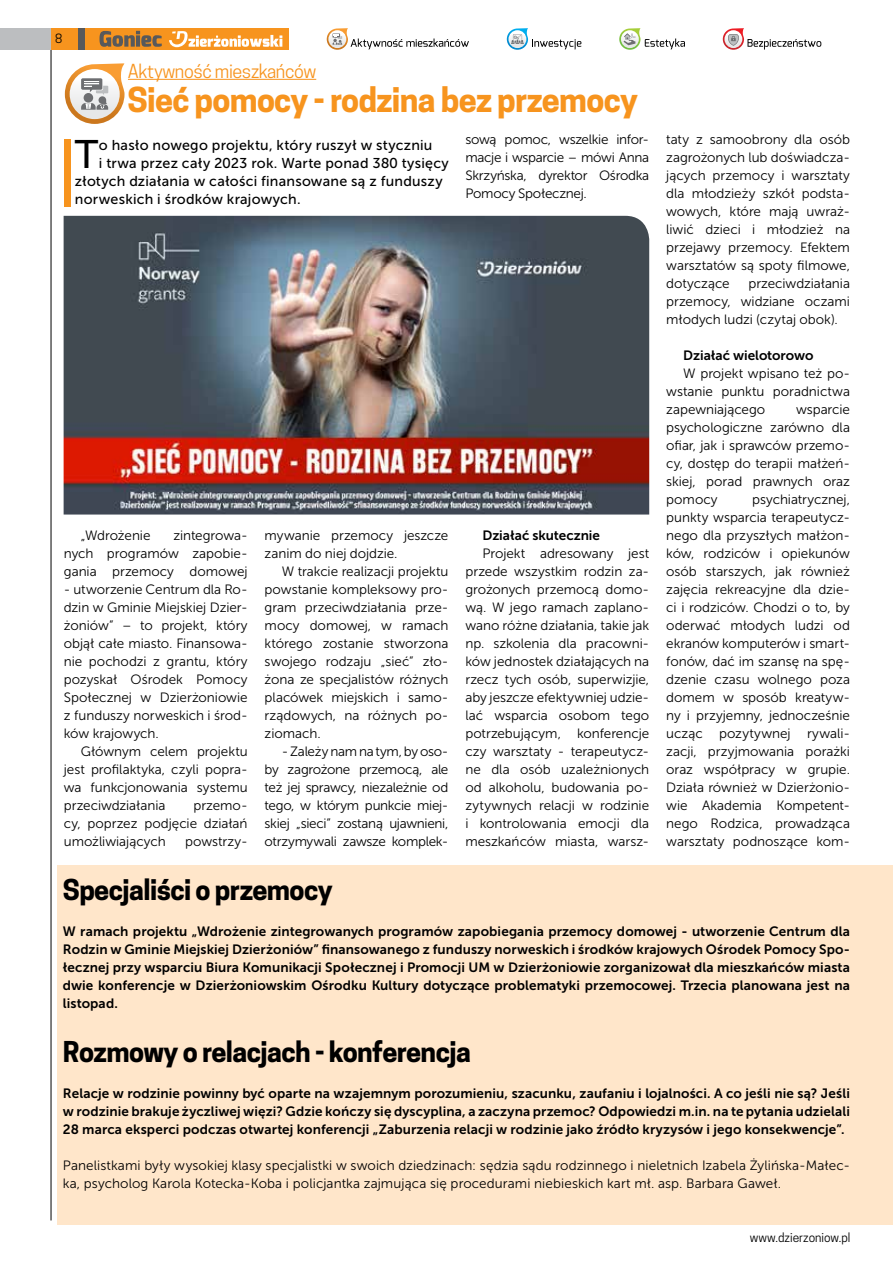
<style>
.page{position:relative;width:893px;height:1263px;background:#fff}
.page>*{position:absolute;margin:0;border:0;box-sizing:border-box;transform-origin:0 0}
.t1{font:39.75px "Museo Sans 500";color:#000}
.t2{font:700 32.25px "Cooper Hewitt";letter-spacing:-.02em;color:#f7941e}
.t3{font:700 27px "Cooper Hewitt";letter-spacing:-.02em;color:#000}
.t4{font:18px "Cooper Hewitt";letter-spacing:-.02em;color:#f7941e}
.t5{font:14.25px "Museo Sans 500";letter-spacing:.015em;color:#000}
.t6{font:13.5px/18px "Museo Sans 300";color:#000;text-align:justify}
.t7{font:13.5px/18px "Museo Sans 700";letter-spacing:.005em;color:#000;text-align:justify}
.t8{font:12px "Cooper Hewitt";color:#000}
</style>
<div class="page">
<hr style="left:51px;top:39px;width:1px;height:1181px;background:#000">
<div style="left:0;top:28px;width:85px;height:21px;background:#bcbec0"></div>
<div style="left:51px;top:28px;width:34px;height:21px;background:#f7941e"></div>
<div style="left:79px;top:28px;width:6px;height:21px;background:#58595b"></div>
<div style="left:85px;top:28px;width:204px;height:21px;background:#f7941e"></div>
<svg style="left:99px;top:31px;width:63px;height:16px"></svg>
<svg style="left:169px;top:31px;width:113px;height:16px"></svg>
<svg style="left:327px;top:28px;width:142px;height:22px"></svg>
<svg style="left:619px;top:28px;width:66px;height:22px"></svg>
<svg style="left:507px;top:28px;width:74px;height:22px"></svg>
<svg style="left:723px;top:28px;width:98px;height:22px"></svg>
<div style="left:57px;top:865px;width:836px;height:360px;background:#ffe6ca"></div>
<img style="left:64px;top:216px;width:585px;height:298px">
<div style="left:64px;top:139px;width:7px;height:68px;background:#f7941e"></div>
<svg style="left:65px;top:63px;width:60px;height:61px"></svg>
<hr style="left:128px;top:79px;width:188px;height:1px;background:#f7941e">
<p class="t8" style="left:55px;top:31px;width:9px">8</p>
<h3 class="t4" style="left:128px;top:60px;width:190px">Aktywność mieszkańców</h3>
<h2 class="t2" style="left:128px;top:81px;width:512px">Sieć pomocy - rodzina bez przemocy</h2>
<h1 class="t1" style="left:75px;top:132px;width:25px">T</h1>
<p class="t5" style="left:99px;top:137px;width:335px">o hasło nowego projektu, który ruszył w styczniu</p>
<p class="t5" style="left:99px;top:155px;width:351px">i trwa przez cały 2023 rok. Warte ponad 380 tysięcy</p>
<p class="t5" style="left:75px;top:173px;width:369px">złotych działania w całości finansowane są z funduszy</p>
<p class="t5" style="left:75px;top:191px;width:227px">norweskich i środków krajowych.</p>
<p class="t6" style="left:465px;top:130px;width:185px">sową pomoc, wszelkie infor&shy;macje i wsparcie – mówi Anna Skrzyńska, dyrektor Ośrodka Pomocy Społecznej.</p>
<p class="t6" style="left:64px;top:526px;width:185px;text-indent:110px">zintegrowa&shy;nych programów zapobie&shy;gania przemocy domowej</p>
<p class="t6" style="left:64px;top:580px;width:185px">- utworzenie Centrum dla Ro&shy;dzin w Gminie Miejskiej Dzier&shy;żoniów” – to projekt, który objął całe miasto. Finansowa&shy;nie pochodzi z grantu, który pozyskał Ośrodek Pomocy Społecznej w Dzierżoniowie z funduszy norweskich i środ&shy;ków krajowych.</p>
<p class="t6" style="left:64px;top:742px;width:185px;text-indent:17px">Głównym celem projektu jest profilaktyka, czyli popra&shy;wa funkcjonowania systemu przeciwdziałania</p>
<p class="t6" style="left:81px;top:526px;width:71px">„Wdrożenie</p>
<p class="t6" style="left:64px;top:796px;width:185px;text-indent:130px">przemo&shy;cy, poprzez podjęcie działań umożliwiających</p>
<p class="t6" style="left:185px;top:832px;width:64px">powstrzy-</p>
<p class="t6" style="left:265px;top:526px;width:185px">mywanie przemocy jeszcze zanim do niej dojdzie.</p>
<p class="t6" style="left:265px;top:562px;width:185px;text-indent:17px">W trakcie realizacji projektu powstanie kompleksowy pro&shy;gram przeciwdziałania prze&shy;mocy domowej, w ramach którego zostanie stworzona swojego rodzaju „sieć” zło&shy;żona ze specjalistów różnych placówek miejskich i samo&shy;rządowych, na różnych po&shy;ziomach.</p>
<p class="t6" style="left:265px;top:742px;width:185px;text-indent:17px">- Zależy nam na tym, by oso&shy;by zagrożone przemocą, ale też jej sprawcy, niezależnie od tego, w którym punkcie miej&shy;skiej „sieci” zostaną ujawnieni, otrzymywali zawsze komplek-</p>
<p class="t7" style="left:482px;top:526px;width:119px">Działać skutecznie</p>
<p class="t6" style="left:465px;top:544px;width:185px;text-indent:17px">Projekt adresowany jest przede wszystkim rodzin za&shy;grożonych przemocą domo&shy;wą. W jego ramach zaplano&shy;wano różne działania, takie jak np. szkolenia dla pracowni&shy;ków jednostek działających na rzecz tych osób, superwizjie, aby jeszcze efektywniej udzie&shy;lać wsparcia osobom tego potrzebującym, konferencje czy warsztaty - terapeutycz&shy;ne dla osób uzależnionych od alkoholu, budowania po&shy;zytywnych relacji w rodzinie i kontrolowania emocji dla meszkańców miasta, warsz-</p>
<p class="t6" style="left:666px;top:130px;width:185px">taty z samoobrony dla osób zagrożonych lub doświadcza&shy;jących przemocy i warsztaty dla młodzieży szkół podsta&shy;wowych, które mają uwraż&shy;liwić dzieci i młodzież na przejawy przemocy. Efektem warsztatów są spoty filmowe, dotyczące</p>
<p class="t6" style="left:666px;top:274px;width:185px;text-indent:82px">przeciwdziałania przemocy, widziane oczami młodych ludzi (czytaj obok).</p>
<p class="t7" style="left:683px;top:346px;width:132px">Działać wielotorowo</p>
<p class="t6" style="left:666px;top:364px;width:185px;text-indent:17px">W projekt wpisano też po&shy;wstanie punktu poradnictwa zapewniającego</p>
<p class="t6" style="left:666px;top:400px;width:185px;text-indent:130px">wsparcie psychologiczne zarówno dla ofiar, jak i sprawców przemo&shy;cy, dostęp do terapii małżeń&shy;skiej, porad prawnych oraz pomocy</p>
<p class="t6" style="left:666px;top:490px;width:185px;text-indent:86px">psychiatrycznej, punkty wsparcia terapeutycz&shy;nego dla przyszłych małżon&shy;ków, rodziców i opiekunów osób starszych, jak również zajęcia rekreacyjne dla dzie&shy;ci i rodziców. Chodzi o to, by oderwać młodych ludzi od ekranów komputerów i smart&shy;fonów, dać im szansę na spę&shy;dzenie czasu wolnego poza domem w sposób kreatyw&shy;ny i przyjemny, jednocześnie ucząc pozytywnej rywali&shy;zacji, przyjmowania porażki oraz współpracy w grupie.<br>Działa również w Dzierżonio&shy;wie Akademia Kompetent&shy;nego Rodzica, prowadząca warsztaty podnoszące kom-</p>
<h3 class="t3" style="left:63px;top:874px;width:271px">Specjaliści o przemocy</h3>
<p class="t7" style="left:63px;top:922px;width:789px">W ramach projektu „Wdrożenie zintegrowanych programów zapobiegania przemocy domowej - utworzenie Centrum dla Rodzin w Gminie Miejskiej Dzierżoniów” finansowanego z funduszy norweskich i środków krajowych Ośrodek Pomocy Spo&shy;łecznej przy wsparciu Biura Komunikacji Społecznej i Promocji UM w Dzierżoniowie zorganizował dla mieszkańców miasta dwie konferencje w Dzierżoniowskim Ośrodku Kultury dotyczące problematyki przemocowej. Trzecia planowana jest na listopad.</p>
<h3 class="t3" style="left:63px;top:1036px;width:410px">Rozmowy o relacjach - konferencja</h3>
<p class="t7" style="left:63px;top:1084px;width:789px">Relacje w rodzinie powinny być oparte na wzajemnym porozumieniu, szacunku, zaufaniu i lojalności. A co jeśli nie są? Jeśli w rodzinie brakuje życzliwej więzi? Gdzie kończy się dyscyplina, a zaczyna przemoc? Odpowiedzi m.in. na te pytania udzielali 28 marca eksperci podczas otwartej konferencji „Zaburzenia relacji w rodzinie jako źródło kryzysów i jego konsekwencje”.</p>
<p class="t6" style="left:63px;top:1156px;width:789px">Panelistkami były wysokiej klasy specjalistki w swoich dziedzinach: sędzia sądu rodzinnego i nieletnich Izabela Żylińska-Małec&shy;ka, psycholog Karola Kotecka-Koba i policjantka zajmująca się procedurami niebieskich kart mł. asp. Barbara Gaweł.</p>
<p class="t8" style="left:750px;top:1230px;width:102px">www.dzierzoniow.pl</p>
</div>
